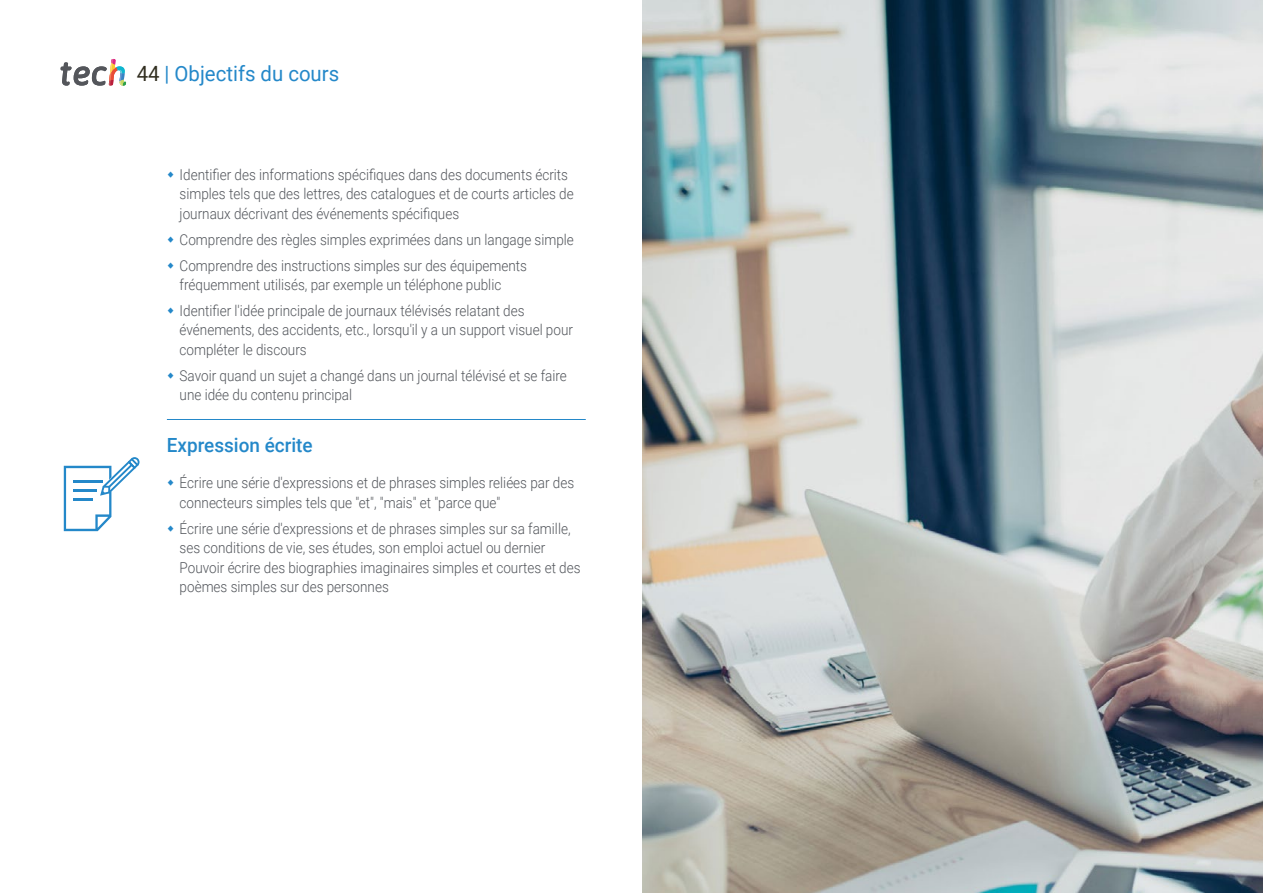
<style>
.page{position:relative;width:1263px;height:893px;background:#fff}
.page>*{position:absolute;margin:0;border:0;box-sizing:border-box;transform-origin:0 0}
.t1{font:21px "Roboto";color:#2488c9}
.t2{font:500 19.5px "Roboto";color:#2488c9}
.t3{font:300 15px/19.5px "Roboto";color:#52555b;scale:.9 1}
.s1{color:#312e20}
</style>
<div class="page">
<svg style="left:64px;top:457px;width:76px;height:74px"></svg>
<hr style="left:73px;top:498px;width:20px;height:3px;background:#2488c9">
<hr style="left:73px;top:480px;width:29px;height:2px;background:#2488c9">
<hr style="left:73px;top:489px;width:23px;height:3px;background:#2488c9">
<img style="left:642px;top:0;width:621px;height:893px">
<hr style="left:167px;top:419px;width:419px;height:1px;background:#2488c9">
<svg style="left:61px;top:59px;width:65px;height:27px"></svg>
<h1 class="t1" style="left:137px;top:59px;width:204px"><span class="s1">44</span> | Objectifs du cours</h1>
<p class="t3" style="left:180px;top:164px;width:439px">Identifier des informations spécifiques dans des documents écrits simples tels que des lettres, des catalogues et de courts articles de journaux décrivant des événements spécifiques</p>
<p class="t3" style="left:180px;top:226px;width:439px;line-height:25.8px">Comprendre des règles simples exprimées dans un langage simple<br>Comprendre des instructions simples sur des équipements</p>
<p class="t3" style="left:180px;top:271px;width:385px;line-height:25.8px">fréquemment utilisés, par exemple un téléphone public<br>Identifier l'idée principale de journaux télévisés relatant des</p>
<p class="t3" style="left:180px;top:320px;width:438px">événements, des accidents, etc., lorsqu'il y a un support visuel pour compléter le discours</p>
<p class="t3" style="left:180px;top:365px;width:432px">Savoir quand un sujet a changé dans un journal télévisé et se faire une idée du contenu principal</p>
<h2 class="t2" style="left:167px;top:431px;width:147px">Expression écrite</h2>
<p class="t3" style="left:180px;top:473px;width:440px">Écrire une série d'expressions et de phrases simples reliées par des connecteurs simples tels que "et", "mais" et "parce que"</p>
<p class="t3" style="left:180px;top:518px;width:447px">Écrire une série d'expressions et de phrases simples sur sa famille, ses conditions de vie, ses études, son emploi actuel ou dernier Pouvoir écrire des biographies imaginaires simples et courtes et des poèmes simples sur des personnes</p>
</div>
